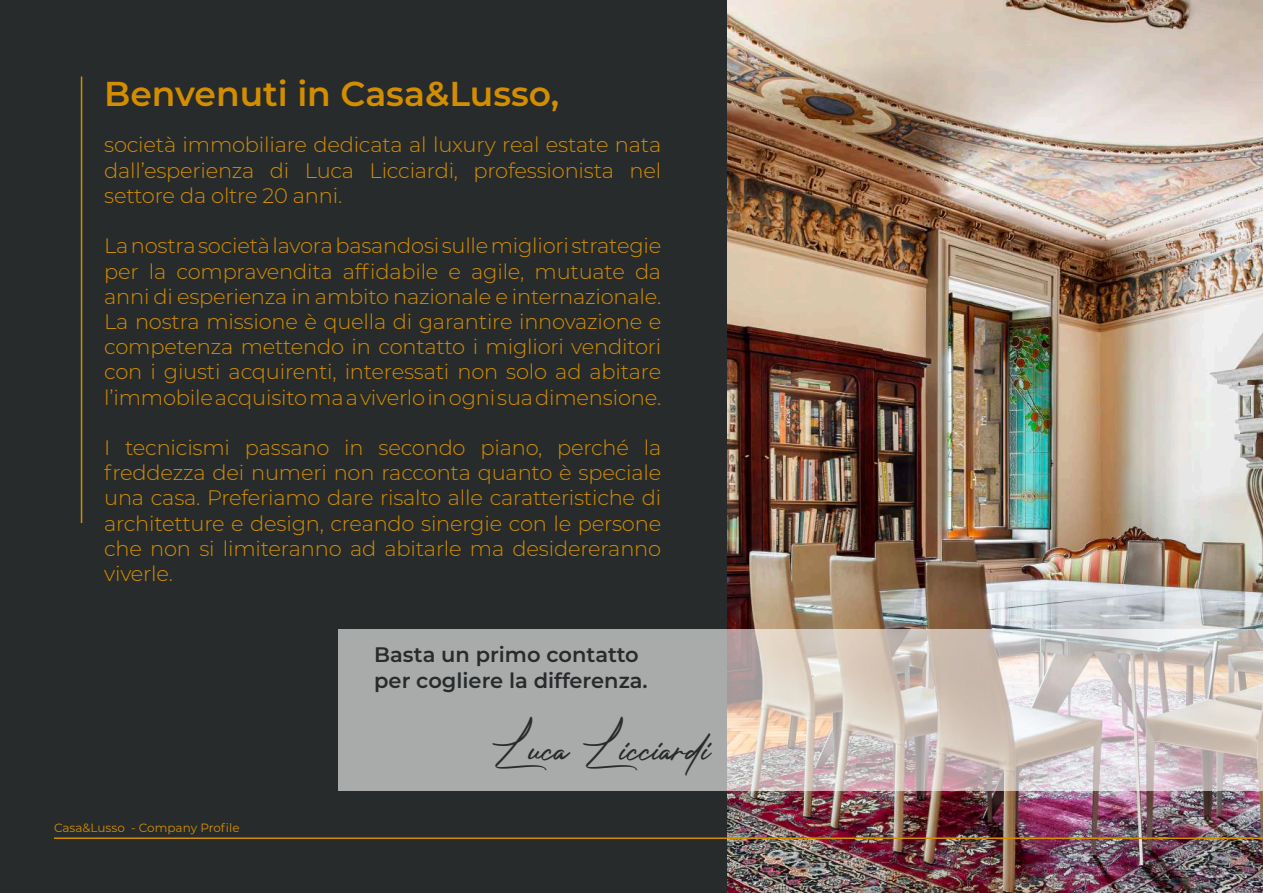
<style>
.page{position:relative;width:1263px;height:893px;background:#282b2c}
.page>*{position:absolute;margin:0;border:0;box-sizing:border-box;transform-origin:0 0}
.t1{font:49.5px "Photograph Signature";color:#282b2c}
.t2{font:600 34.5px "Montserrat";color:#d38e00}
.t3{font:300 21px/25.2px "Montserrat";letter-spacing:-.01em;color:#d38e00;text-align:justify}
.t4{font:600 21px/25.2px "Montserrat";color:#282b2c}
.t5{font:12px "Montserrat";color:#d38e00}
</style>
<div class="page">
<img style="left:727px;top:0;width:536px;height:893px">
<hr style="left:81px;top:77px;width:1px;height:446px;background:#d38e00">
<svg style="left:338px;top:629px;width:925px;height:115px"></svg>
<img style="left:54px;top:744px;width:1209px;height:96px">
<h2 class="t2" style="left:104px;top:69px;width:457px">Benvenuti in Casa&amp;Lusso,</h2>
<p class="t3" style="left:104px;top:132px;width:559px">società immobiliare dedicata al luxury real estate nata dall’esperienza di Luca Licciardi, professionista nel settore da oltre 20 anni.</p>
<p class="t3" style="left:104px;top:233px;width:559px">La nostra società lavora basandosi sulle migliori strategie per la compravendita affidabile e agile, mutuate da anni di esperienza in ambito nazionale e internazionale.<br>La nostra missione è quella di garantire innovazione e competenza mettendo in contatto i migliori venditori con i giusti acquirenti, interessati non solo ad abitare l’immobile acquisito ma a viverlo in ogni sua dimensione.</p>
<p class="t3" style="left:104px;top:434px;width:559px">I tecnicismi passano in secondo piano, perché la freddezza dei numeri non racconta quanto è speciale una casa. Preferiamo dare risalto alle caratteristiche di architetture e design, creando sinergie con le persone che non si limiteranno ad abitarle ma desidereranno viverle.</p>
<p class="t4" style="left:374px;top:641px;width:275px">Basta un primo contatto per cogliere la differenza.</p>
<p class="t5" style="left:54px;top:820px;width:187px">Casa&amp;Lusso - Company Profile</p>
<h1 class="t1" style="left:494px;top:704px;width:218px">Luca Licciardi</h1>
</div>
